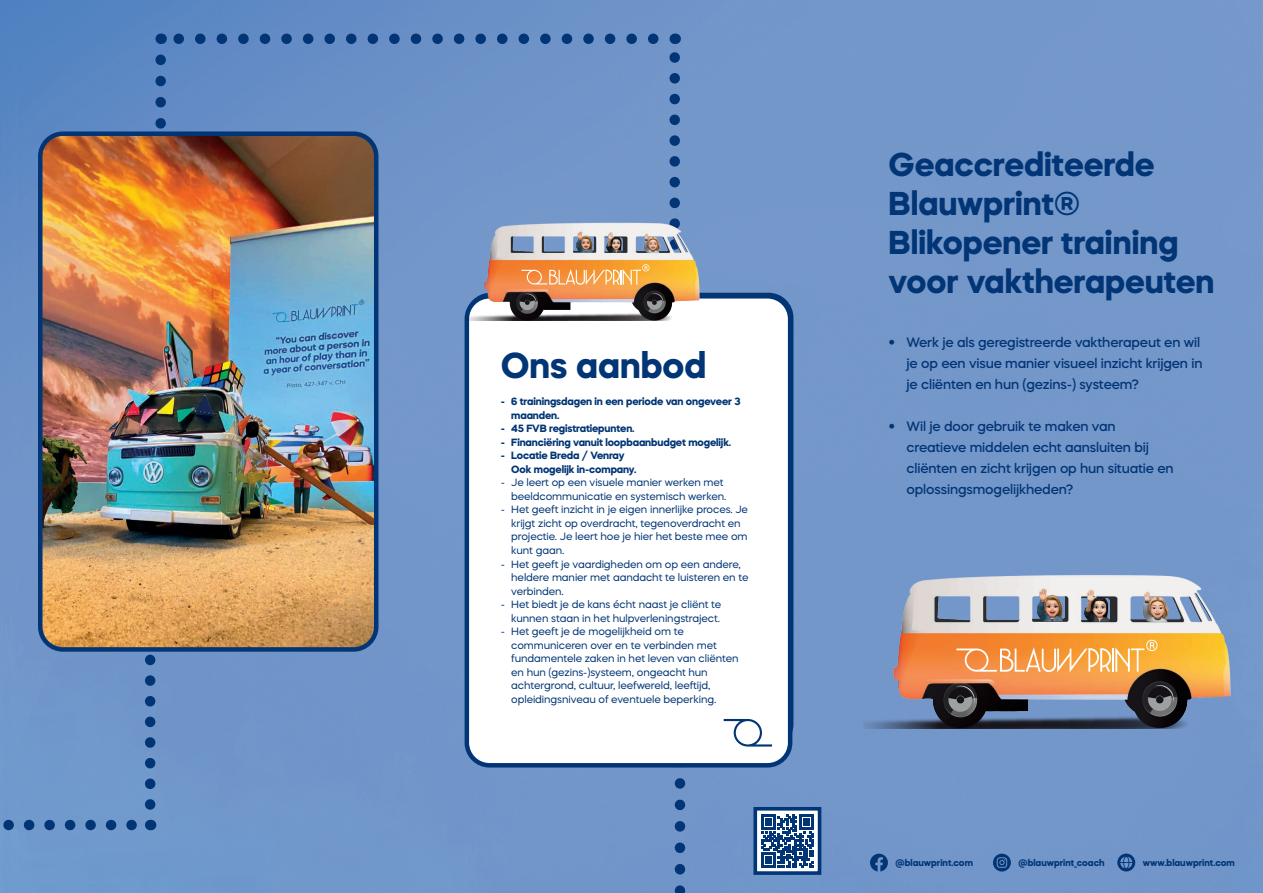
<style>
.page{position:relative;width:1263px;height:893px;background:#fff}
.page>*{position:absolute;margin:0;border:0;box-sizing:border-box;transform-origin:0 0}
.t1{font:700 36px "Mazzard H";color:#013575}
.t2{font:700 33px/39px "Mazzard H";color:#013575}
.t3{font:500 13.5px/21px "Mazzard H";letter-spacing:-.01em;color:#013575}
.t4{font:10.5px/13.5px "Mazzard H";letter-spacing:-.01em;color:#013575}
.t5{font:700 10.5px/13.5px "Mazzard H";letter-spacing:-.01em;color:#013575}
.t6{font:700 9.45px "Mazzard H";color:#013575}
.s1{font-family:"Helvetica Neue LT Std"}
</style>
<div class="page">
<img style="left:0;top:0;width:1263px;height:893px">
<svg style="left:675px;top:767px;width:10px;height:126px"></svg>
<svg style="left:171px;top:34px;width:482px;height:10px;background:#3e6ba6"></svg>
<svg style="left:155px;top:60px;width:11px;height:71px"></svg>
<svg style="left:669px;top:34px;width:11px;height:164px;background:#4771a9"></svg>
<div style="left:467px;top:296px;width:323px;height:469px;background:#fff;border-radius:23px"></div>
<div style="left:465px;top:294px;width:327px;height:473px;border:4px solid #013575;border-radius:23px"></div>
<svg style="left:1117px;top:853px;width:18px;height:18px"></svg>
<svg style="left:993px;top:854px;width:18px;height:17px"></svg>
<svg style="left:870px;top:854px;width:18px;height:17px"></svg>
<svg style="left:724px;top:719px;width:48px;height:27px"></svg>
<div style="left:753px;top:807px;width:68px;height:68px;background:#fff;border:4px solid #013575"></div>
<img style="left:864px;top:536px;width:369px;height:192px">
<svg style="left:956px;top:640px;width:201px;height:32px;background:#f6a95a"></svg>
<svg style="left:0;top:820px;width:140px;height:10px"></svg>
<svg style="left:145px;top:652px;width:10px;height:152px;background:#416da6"></svg>
<img style="left:466px;top:198px;width:235px;height:123px">
<svg style="left:521px;top:264px;width:128px;height:21px;background:#f6a859"></svg>
<img style="left:40px;top:134px;width:336px;height:515px">
<div style="left:38px;top:131px;width:340px;height:521px;border:4px solid #013575;border-radius:23px"></div>
<svg style="left:761px;top:814px;width:53px;height:53px"></svg>
<h1 class="t1" style="left:501px;top:341px;width:207px">Ons aanbod</h1>
<p class="t5" style="left:511px;top:395px;width:231px;text-indent:-10px">- 6 trainingsdagen in een periode van ongeveer 3 maanden.</p>
<p class="t5" style="left:501px;top:422px;width:135px">- 45 FVB registratiepunten.</p>
<p class="t5" style="left:501px;top:435px;width:232px">- Financiëring vanuit loopbaanbudget mogelijk.</p>
<p class="t5" style="left:511px;top:449px;width:127px;text-indent:-10px">- Locatie Breda / Venray<br>Ook mogelijk in-company.</p>
<p class="t4" style="left:501px;top:476px;width:227px;text-align:right">- Je leert op een visuele manier werken met beeldcommunicatie en systemisch werken.</p>
<p class="t4" style="left:511px;top:503px;width:238px;text-indent:-10px">- Het geeft inzicht in je eigen innerlijke proces. Je krijgt zicht op overdracht, tegenoverdracht en projectie. Je leert hoe je hier het beste mee om kunt gaan.</p>
<p class="t4" style="left:511px;top:557px;width:239px;text-indent:-10px">- Het geeft je vaardigheden om op een andere, heldere manier met aandacht te luisteren en te verbinden.</p>
<p class="t4" style="left:501px;top:597px;width:222px;text-align:right">- Het biedt je de kans écht naast je cliënt te kunnen staan in het hulpverleningstraject.</p>
<p class="t4" style="left:511px;top:624px;width:229px;text-indent:-10px">- Het geeft je de mogelijkheid om te communiceren over en te verbinden met fundamentele zaken in het leven van cliënten en hun (gezins-)systeem, ongeacht hun achtergrond, cultuur, leefwereld, leeftijd, opleidingsniveau of eventuele beperking.</p>
<p class="t5" style="left:519px;top:423px;width:68px">8 SKJ punten.</p>
<p class="t4" style="left:619px;top:490px;width:4px">.</p>
<h2 class="t2" style="left:888px;top:144px;width:327px">Geaccrediteerde<br>Blauwprint®<br>Blikopener training voor vaktherapeuten</h2>
<p class="t3" style="left:906px;top:332px;width:297px;text-indent:-18px"><span class="s1">•</span> Werk je als geregistreerde vaktherapeut en wil je op een visue manier visueel inzicht krijgen in je cliënten en hun (gezins-) systeem?</p>
<p class="t3" style="left:906px;top:416px;width:269px;text-indent:-18px"><span class="s1">•</span> Wil je door gebruik te maken van creatieve middelen echt aansluiten bij cliënten en zicht krijgen op hun situatie en oplossingsmogelijkheden?</p>
<p class="t6" style="left:895px;top:856px;width:79px">@blauwprint.com</p>
<p class="t6" style="left:1018px;top:856px;width:88px">@blauwprint_coach</p>
<p class="t6" style="left:1143px;top:856px;width:94px">www.blauwprint.com</p>
</div>
